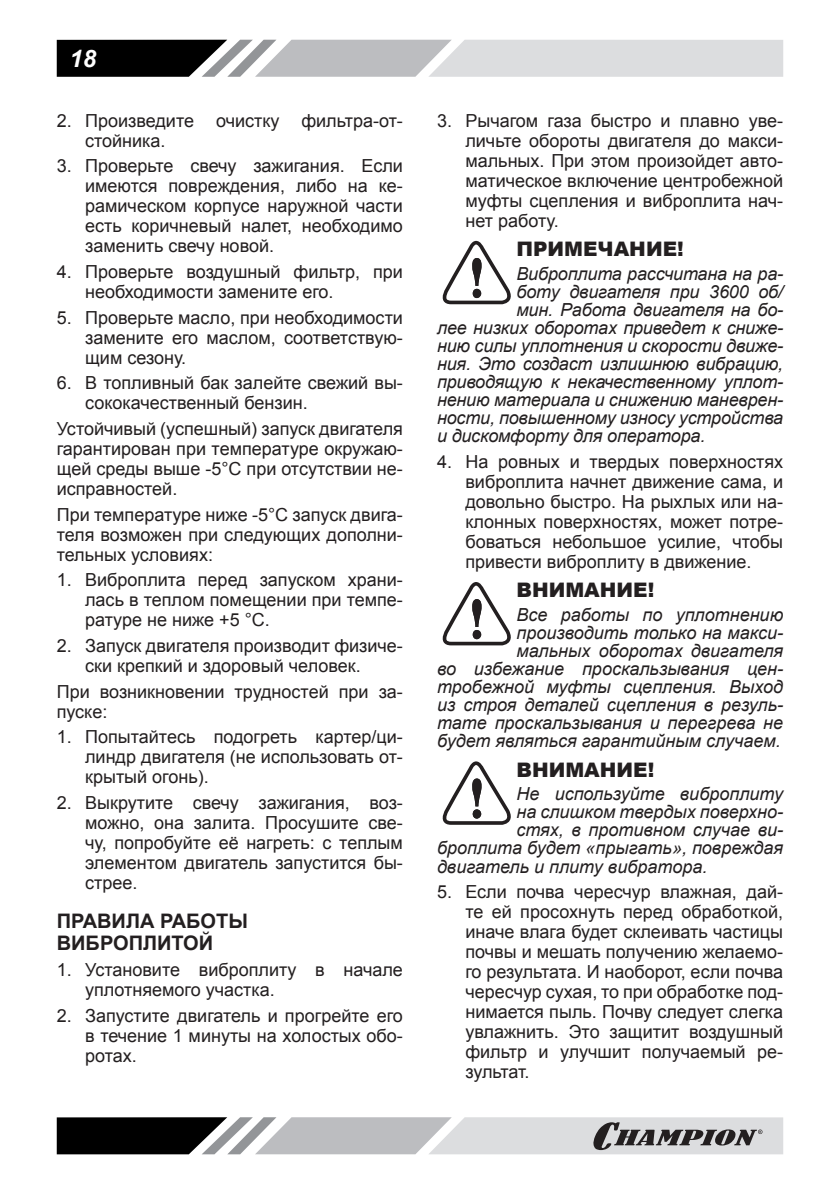
<style>
.page{position:relative;width:840px;height:1191px;background:#fff}
.page>*{position:absolute;margin:0;border:0;box-sizing:border-box;transform-origin:0 0}
.t1{font:italic 700 24px "Arial";color:#fff}
.ВНИМАНИЕ{font:900 20px "Arial";color:#231f20}
.Заголовок2{font:700 20px/22px "Arial";color:#231f20}
.Текст_список{font:18px/20px "Arial";color:#231f20;text-align:justify}
.ВНИМАНИЕ_ТЕКСТ{font:italic 18px/18px "Arial";letter-spacing:-.01em;color:#231f20;text-align:right}
.Текст_основной{font:18px/20px "Arial";color:#231f20;text-align:justify}
</style>
<div class="page">
<svg style="left:57px;top:40px;width:725px;height:37px;background:#a7a8a9"></svg>
<svg style="left:57px;top:1117px;width:725px;height:37px;background:#9c9c9e"></svg>
<svg style="left:442px;top:241px;width:69px;height:63px"></svg>
<svg style="left:442px;top:582px;width:69px;height:63px"></svg>
<svg style="left:442px;top:761px;width:69px;height:64px"></svg>
<h1 class="t1" style="left:70px;top:42px;width:28px">18</h1>
<p class="Текст_список" style="left:85px;top:110px;width:319px;text-indent:-28px">2. Произведите очистку фильтра-от&shy;стойника.</p>
<p class="Текст_список" style="left:85px;top:156px;width:319px;text-indent:-28px">3. Проверьте свечу зажигания. Если имеются повреждения, либо на ке&shy;рамическом корпусе наружной части есть коричневый налет, необходимо заменить свечу новой.</p>
<p class="Текст_список" style="left:85px;top:262px;width:319px;text-indent:-28px">4. Проверьте воздушный фильтр, при необходимости замените его.</p>
<p class="Текст_список" style="left:85px;top:307px;width:319px;text-indent:-28px">5. Проверьте масло, при необходимости замените его маслом, соответствую&shy;щим сезону.</p>
<p class="Текст_список" style="left:85px;top:373px;width:319px;text-indent:-28px">6. В топливный бак залейте свежий вы&shy;сококачественный бензин.</p>
<p class="Текст_основной" style="left:57px;top:419px;width:347px">Устойчивый (успешный) запуск двигателя гарантирован при температуре окружаю&shy;щей среды выше -5°С при отсутствии не&shy;исправностей.</p>
<p class="Текст_основной" style="left:57px;top:504px;width:347px">При температуре ниже -5°С запуск двига&shy;теля возможен при следующих дополни&shy;тельных условиях:</p>
<p class="Текст_список" style="left:85px;top:570px;width:319px;text-indent:-28px">1. Виброплита перед запуском храни&shy;лась в теплом помещении при темпе&shy;ратуре не ниже +5 °С.</p>
<p class="Текст_список" style="left:85px;top:636px;width:319px;text-indent:-28px">2. Запуск двигателя производит физиче&shy;ски крепкий и здоровый человек.</p>
<p class="Текст_основной" style="left:57px;top:681px;width:347px">При возникновении трудностей при за&shy;пуске:</p>
<p class="Текст_список" style="left:85px;top:727px;width:319px;text-indent:-28px">1. Попытайтесь подогреть картер/ци&shy;линдр двигателя (не использовать от&shy;крытый огонь).</p>
<p class="Текст_список" style="left:85px;top:793px;width:319px;text-indent:-28px">2. Выкрутите свечу зажигания, воз&shy;можно, она залита. Просушите све&shy;чу, попробуйте её нагреть: с теплым элементом двигатель запустится бы&shy;стрее.</p>
<p class="Заголовок2" style="left:57px;top:910px;width:193px">ПРАВИЛА РАБОТЫ<br>ВИБРОПЛИТОЙ</p>
<p class="Текст_список" style="left:85px;top:959px;width:319px;text-indent:-28px">1. Установите виброплиту в начале уплотняемого участка.</p>
<p class="Текст_список" style="left:85px;top:1005px;width:319px;text-indent:-28px">2. Запустите двигатель и прогрейте его в течение 1 минуты на холостых обо&shy;ротах.</p>
<p class="Текст_список" style="left:465px;top:110px;width:319px;text-indent:-28px">3. Рычагом газа быстро и плавно уве&shy;личьте обороты двигателя до макси&shy;мальных. При этом произойдет авто&shy;матическое включение центробежной муфты сцепления и виброплита нач&shy;нет работу.</p>
<p class="ВНИМАНИЕ" style="left:516px;top:235px;width:169px">ПРИМЕЧАНИЕ!</p>
<p class="ВНИМАНИЕ_ТЕКСТ" style="left:516px;top:265px;width:268px">Виброплита рассчитана на ра-</p>
<p class="ВНИМАНИЕ_ТЕКСТ" style="left:516px;top:283px;width:268px">боту двигателя при 3600 об/</p>
<p class="ВНИМАНИЕ_ТЕКСТ" style="left:516px;top:301px;width:268px">мин. Работа двигателя на бо-</p>
<p class="ВНИМАНИЕ_ТЕКСТ" style="left:437px;top:319px;width:347px">лее низких оборотах приведет к сниже-</p>
<p class="ВНИМАНИЕ_ТЕКСТ" style="left:437px;top:337px;width:347px">нию силы уплотнения и скорости движе-</p>
<p class="ВНИМАНИЕ_ТЕКСТ" style="left:437px;top:355px;width:347px">ния. Это создаст излишнюю вибрацию,</p>
<p class="ВНИМАНИЕ_ТЕКСТ" style="left:437px;top:373px;width:347px">приводящую к некачественному уплот-</p>
<p class="ВНИМАНИЕ_ТЕКСТ" style="left:437px;top:391px;width:347px">нению материала и снижению маневрен-</p>
<p class="ВНИМАНИЕ_ТЕКСТ" style="left:437px;top:409px;width:347px">ности, повышенному износу устройства</p>
<p class="ВНИМАНИЕ_ТЕКСТ" style="left:437px;top:427px;width:270px">и дискомфорту для оператора.</p>
<p class="Текст_список" style="left:465px;top:451px;width:319px;text-indent:-28px">4. На ровных и твердых поверхностях виброплита начнет движение сама, и довольно быстро. На рыхлых или на&shy;клонных поверхностях, может потре&shy;боваться небольшое усилие, чтобы привести виброплиту в движение.</p>
<p class="ВНИМАНИЕ" style="left:516px;top:576px;width:139px">ВНИМАНИЕ!</p>
<p class="ВНИМАНИЕ_ТЕКСТ" style="left:437px;top:606px;width:347px">Все работы по уплотнению производить только на макси-<br>мальных оборотах двигателя<br>во избежание проскальзывания цен&shy;тробежной муфты сцепления. Выход из строя деталей сцепления в резуль&shy;тате проскальзывания и перегрева не будет являться гарантийным случаем.</p>
<p class="ВНИМАНИЕ" style="left:516px;top:755px;width:139px">ВНИМАНИЕ!</p>
<p class="ВНИМАНИЕ_ТЕКСТ" style="left:516px;top:785px;width:268px">Не используйте виброплиту</p>
<p class="ВНИМАНИЕ_ТЕКСТ" style="left:516px;top:803px;width:268px">на слишком твердых поверхно-</p>
<p class="ВНИМАНИЕ_ТЕКСТ" style="left:516px;top:821px;width:268px">стях, в противном случае ви-</p>
<p class="ВНИМАНИЕ_ТЕКСТ" style="left:437px;top:839px;width:347px">броплита будет «прыгать», повреждая</p>
<p class="ВНИМАНИЕ_ТЕКСТ" style="left:437px;top:857px;width:272px">двигатель и плиту вибратора.</p>
<p class="Текст_список" style="left:465px;top:882px;width:319px;text-indent:-28px">5. Если почва чересчур влажная, дай&shy;те ей просохнуть перед обработкой, иначе влага будет склеивать частицы почвы и мешать получению желаемо&shy;го результата. И наоборот, если почва чересчур сухая, то при обработке под&shy;нимается пыль. Почву следует слегка увлажнить. Это защитит воздушный фильтр и улучшит получаемый ре&shy;зультат.</p>
</div>
